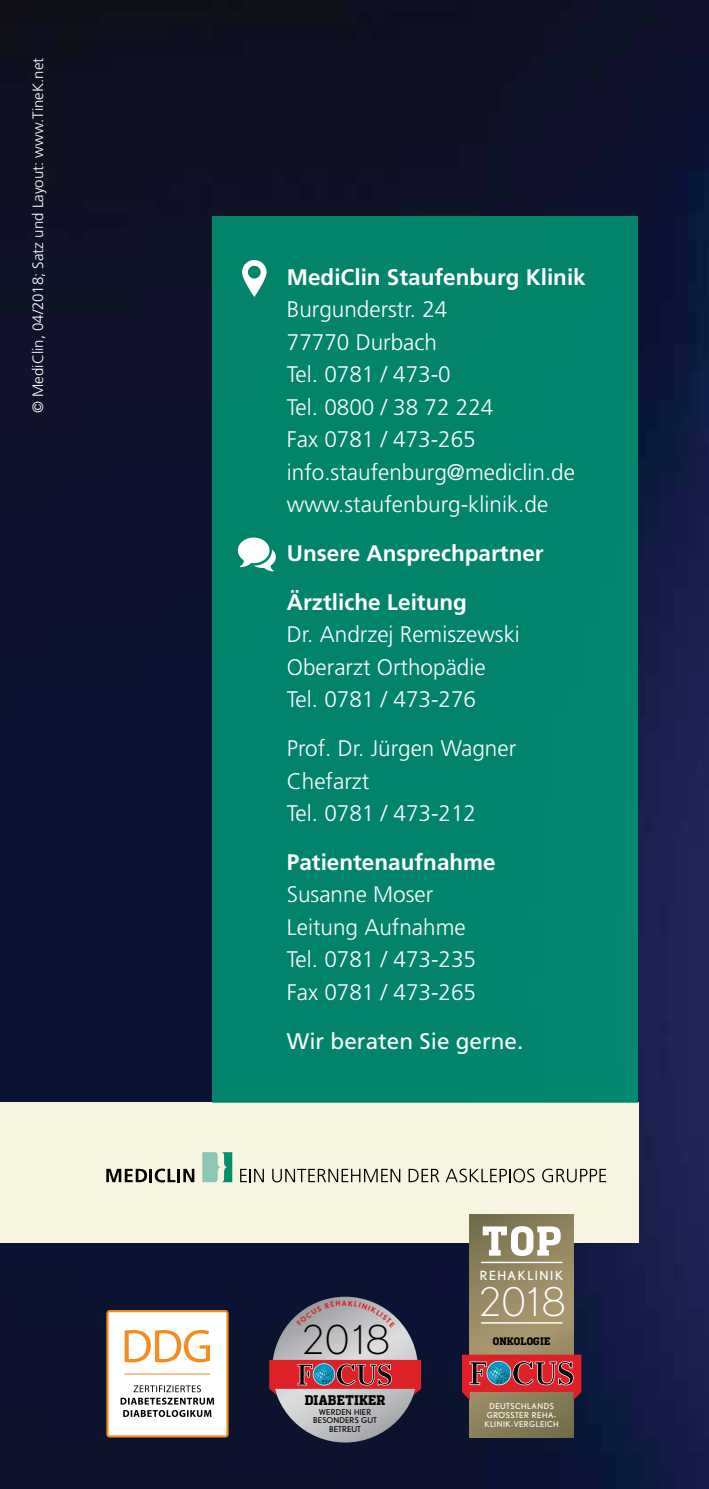
<style>
.page{position:relative;width:709px;height:1489px;background:#fff}
.page>*{position:absolute;margin:0;border:0;box-sizing:border-box;transform-origin:0 0}
.t1{font:300 39.75px "Nobel";color:#000}
.t2{font:300 39.5px "Nobel";color:#fff}
.t3{font:300 22.5px/32.5px "Frutiger LT";color:#fff}
.t4{font:700 22.5px/48.8px "Frutiger LT";color:#fff}
.t5{font:22.5px "Frutiger LT Std";color:#fff}
.t6{font:300 15px "Frutiger LT";color:#fff}
.t7{font:700 13px "Heron Serif";letter-spacing:.01em;color:#000}
.t8{font:12.5px "Nobel";letter-spacing:.105em;color:#fff}
.t9{font:700 10.25px "Heron Serif";letter-spacing:.005em;color:#000}
.t10{font:8px/9.5px "Nobel";letter-spacing:.045em;color:#fff;text-align:center}
.t11{font:8px/8.5px "Nobel";letter-spacing:.005em;color:#000;text-align:center}
.t12{font:700 7px "Nobel";color:#de2027}
</style>
<div class="page">
<img style="left:0;top:0;width:709px;height:1488px">
<div style="left:0;top:1102px;width:638px;height:140px;background:#f7f4e1"></div>
<svg style="left:202px;top:1152px;width:30px;height:30px"></svg>
<svg style="left:106px;top:1168px;width:69px;height:14px"></svg>
<hr style="left:177px;top:1168px;width:3px;height:14px;background:#010101">
<svg style="left:183px;top:1168px;width:11px;height:14px"></svg>
<svg style="left:240px;top:1168px;width:24px;height:14px"></svg>
<svg style="left:272px;top:1168px;width:128px;height:14px"></svg>
<svg style="left:408px;top:1168px;width:31px;height:14px"></svg>
<svg style="left:445px;top:1168px;width:89px;height:14px"></svg>
<svg style="left:542px;top:1168px;width:64px;height:14px"></svg>
<svg style="left:272px;top:1296px;width:146px;height:146px;background:#bfc1c3"></svg>
<svg style="left:269px;top:1359px;width:152px;height:35px;background:#bb4d55"></svg>
<svg style="left:470px;top:1214px;width:103px;height:223px;background:#958862"></svg>
<svg style="left:462px;top:1354px;width:119px;height:45px;background:#ad4446"></svg>
<hr style="left:481px;top:1321px;width:81px;height:2px;background:#fff">
<hr style="left:481px;top:1261px;width:81px;height:1px;background:#fff">
<svg style="left:482px;top:1225px;width:78px;height:30px"></svg>
<div style="left:107px;top:1310px;width:120px;height:126px;background:#fff;border-radius:3px"></div>
<div style="left:106px;top:1309px;width:122px;height:128px;border:2px solid #f68b1f;border-radius:3px"></div>
<svg style="left:125px;top:1329px;width:85px;height:33px"></svg>
<svg style="left:121px;top:1385px;width:93px;height:31px"></svg>
<hr style="left:124px;top:1373px;width:86px;height:1px;background:#f68b1f">
<div style="left:213px;top:216px;width:425px;height:886px;background:#02846c"></div>
<svg style="left:238px;top:537px;width:38px;height:34px"></svg>
<svg style="left:242px;top:260px;width:24px;height:37px"></svg>
<svg style="left:296px;top:1300px;width:44px;height:25px"></svg>
<svg style="left:348px;top:1300px;width:47px;height:27px"></svg>
<p class="t6" style="left:29px;top:413px;width:356px;rotate:-90deg">© MediClin, 04/2018; Satz und Layout: www.TineK.net</p>
<p class="t4" style="left:287px;top:252px;width:300px">MediClin Staufenburg Klinik</p>
<p class="t3" style="left:287px;top:293px;width:290px">Burgunderstr. 24<br>77770 Durbach<br>Tel. 0781 / 473-0<br>Tel. 0800 / 38 72 224<br>Fax 0781 / 473-265 info.staufenburg@mediclin.de www.staufenburg-klinik.de</p>
<p class="t4" style="left:287px;top:529px;width:258px">Unsere Ansprechpartner<br>Ärztliche Leitung</p>
<p class="t3" style="left:287px;top:618px;width:234px">Dr. Andrzej Remiszewski<br>Oberarzt Orthopädie<br>Tel. 0781 / 473-276</p>
<p class="t3" style="left:287px;top:732px;width:231px">Prof. Dr. Jürgen Wagner<br>Chefarzt<br>Tel. 0781 / 473-212</p>
<p class="t4" style="left:287px;top:837px;width:210px">Patientenaufnahme</p>
<p class="t3" style="left:287px;top:878px;width:191px">Susanne Moser<br>Leitung Aufnahme<br>Tel. 0781 / 473-235<br>Fax 0781 / 473-265</p>
<p class="t5" style="left:287px;top:1027px;width:238px">Wir beraten Sie gerne.</p>
<p class="t12" style="left:342px;top:1298px;width:7px">A</p>
<h1 class="t1" style="left:301px;top:1316px;width:91px">2018</h1>
<p class="t7" style="left:305px;top:1391px;width:82px">DIABETIKER</p>
<p class="t11" style="left:313px;top:1407px;width:65px">WERDEN HIER<br>BESONDERS GUT<br>BETREUT</p>
<p class="t8" style="left:480px;top:1267px;width:85px">REHAKLINIK</p>
<h2 class="t2" style="left:477px;top:1279px;width:90px">2018</h2>
<p class="t9" style="left:493px;top:1333px;width:59px">ONKOLOGIE</p>
<p class="t10" style="left:484px;top:1400px;width:76px">DEUTSCHLANDS<br>GRÖSSTER REHA-<br>KLINIK-VERGLEICH</p>
</div>
